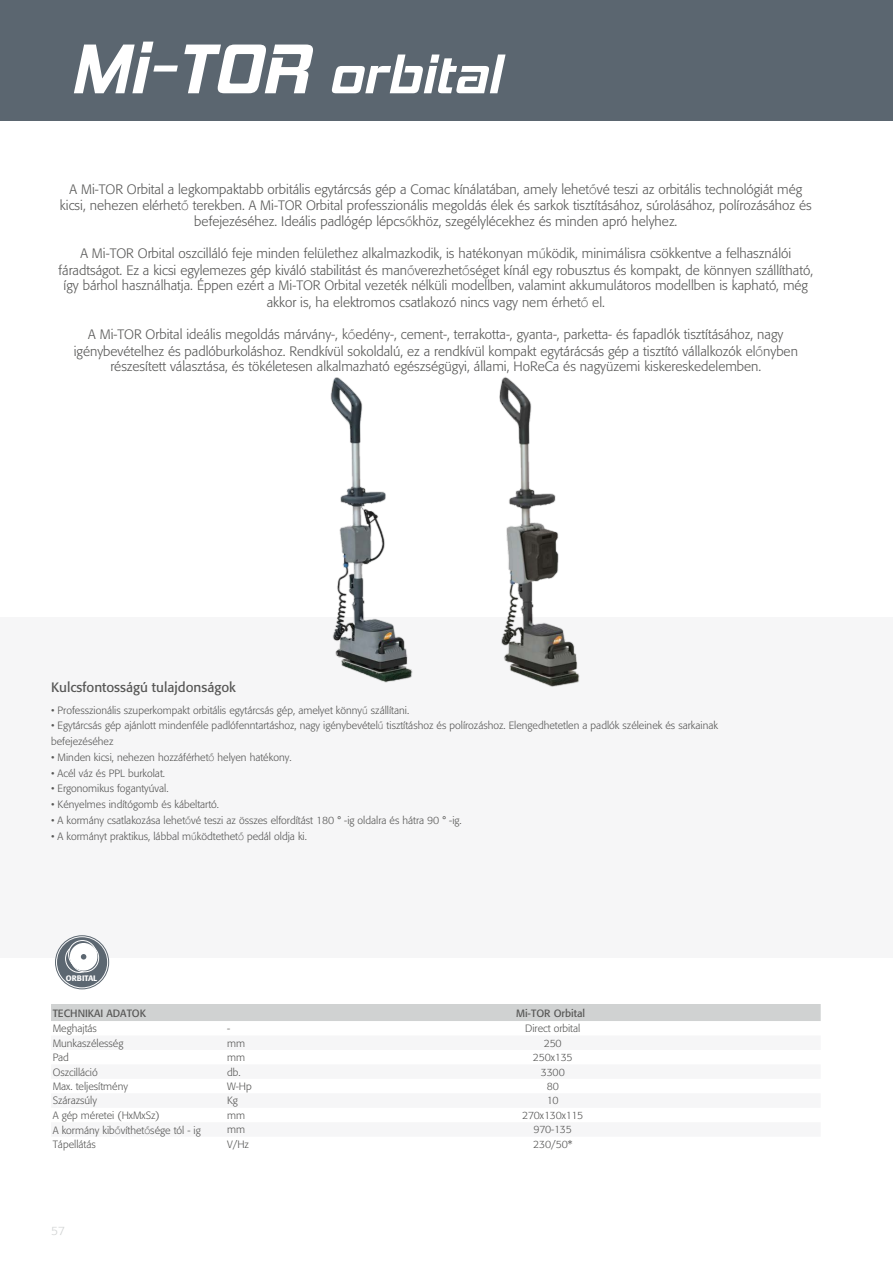
<style>
.page{position:relative;width:893px;height:1263px;background:#fff}
.page>*{position:absolute;margin:0;border:0;box-sizing:border-box;transform-origin:0 0}
.t1{font:italic 700 54px "Hemi Head Rg";color:#fff}
.t2{font:300 13.5px/16.2px "Formata";color:#575756;text-align:center}
.t3{font:13.5px "Formata";color:#575756}
.t4{font:300 12px "Formata";color:#d0d2d2}
.t5{font:300 10.5px/15.8px "Formata";color:#575756}
.t6{font:10.5px "Formata";color:#575756}
.t7{font:300 10.5px "Formata";letter-spacing:-.02em;color:#575756}
.t8{font:500 7.95px "Formata";color:#fff}
.s1{font-size:72px}
.s2{font-family:"Segoe UI"}
</style>
<div class="page">
<div style="left:0;top:0;width:893px;height:121px;background:#5b6670"></div>
<div style="left:0;top:617px;width:893px;height:341px;background:#f6f6f7"></div>
<img style="left:330px;top:377px;width:83px;height:306px">
<img style="left:499px;top:377px;width:81px;height:310px">
<div style="left:55px;top:935px;width:54px;height:54px;border:1px solid #5c6771;border-radius:50%"></div>
<div style="left:57px;top:937px;width:50px;height:50px;background:#5c6771;border-radius:50%"></div>
<svg style="left:66px;top:945px;width:27px;height:27px"></svg>
<div style="left:65px;top:944px;width:29px;height:29px;border:1px solid #fff;border-radius:50%"></div>
<svg style="left:71px;top:944px;width:28px;height:28px"></svg>
<div style="left:71px;top:944px;width:28px;height:28px;border:1px solid #fff;border-radius:50%"></div>
<svg style="left:69px;top:940px;width:27px;height:28px"></svg>
<div style="left:68px;top:940px;width:29px;height:28px;border:1px solid #fff;border-radius:50%"></div>
<div style="left:70px;top:943px;width:27px;height:27px;background:#fff;border-radius:50%"></div>
<svg style="left:81px;top:954px;width:5px;height:5px"></svg>
<div style="left:51px;top:1004px;width:770px;height:17px;background:#d0d2d2"></div>
<h1 class="t1" style="left:70px;top:42px;width:432px"><span class="s1">Mi-TOR</span> orbital</h1>
<p class="t2" style="left:60px;top:181px;width:753px">A Mi-TOR Orbital a legkompaktabb orbitális egytárcsás gép a Comac kínálatában, amely lehet<span class="s2">ő</span>vé teszi az orbitális technológiát még kicsi, nehezen elérhet<span class="s2">ő</span> terekben. A Mi-TOR Orbital professzionális megoldás élek és sarkok tisztításához, súrolásához, polírozásához és befejezéséhez. Ideális padlógép lépcs<span class="s2">ő</span>khöz, szegélylécekhez és minden apró helyhez.</p>
<p class="t2" style="left:59px;top:246px;width:756px">A Mi-TOR Orbital oszcilláló feje minden felülethez alkalmazkodik, is hatékonyan m<span class="s2">ű</span>ködik, minimálisra csökkentve a felhasználói fáradtságot. Ez a kicsi egylemezes gép kiváló stabilitást és man<span class="s2">ő</span>verezhet<span class="s2">ő</span>séget kínál egy robusztus és kompakt, de könnyen szállítható, így bárhol használhatja. Éppen ezért a Mi-TOR Orbital vezeték nélküli modellben, valamint akkumulátoros modellben is kapható, még akkor is, ha elektromos csatlakozó nincs vagy nem érhet<span class="s2">ő</span> el.</p>
<p class="t2" style="left:74px;top:327px;width:726px">A Mi-TOR Orbital ideális megoldás márvány-, k<span class="s2">ő</span>edény-, cement-, terrakotta-, gyanta-, parketta- és fapadlók tisztításához, nagy igénybevételhez és padlóburkoláshoz. Rendkívül sokoldalú, ez a rendkívül kompakt egytárácsás gép a tisztító vállalkozók el<span class="s2">ő</span>nyben részesített választása, és tökéletesen alkalmazható egészségügyi, állami, HoReCa és nagyüzemi kiskereskedelemben.</p>
<p class="t3" style="left:51px;top:679px;width:187px">Kulcsfontosságú tulajdonságok</p>
<p class="t5" style="left:51px;top:702px;width:360px">• Professzionális szuperkompakt orbitális egytárcsás gép, amelyet könny<span class="s2">ű</span> szállítani.</p>
<p class="t5" style="left:51px;top:718px;width:668px">• Egytárcsás gép ajánlott mindenféle padlófenntartáshoz, nagy igénybevétel<span class="s2">ű</span> tisztításhoz és polírozáshoz. Elengedhetetlen a padlók széleinek és sarkainak befejezéséhez</p>
<p class="t5" style="left:51px;top:749px;width:242px">• Minden kicsi, nehezen hozzáférhet<span class="s2">ő</span> helyen hatékony.</p>
<p class="t5" style="left:51px;top:765px;width:116px">• Acél váz és PPL burkolat.</p>
<p class="t5" style="left:51px;top:781px;width:119px">• Ergonomikus fogantyúval.</p>
<p class="t5" style="left:51px;top:797px;width:170px">• Kényelmes indítógomb és kábeltartó.</p>
<p class="t5" style="left:51px;top:812px;width:412px">• A kormány csatlakozása lehet<span class="s2">ő</span>vé teszi az összes elfordítást 180 ° -ig oldalra és hátra 90 ° -ig.</p>
<p class="t5" style="left:51px;top:828px;width:257px">• A kormányt praktikus, lábbal m<span class="s2">ű</span>ködtethet<span class="s2">ő</span> pedál oldja ki.</p>
<p class="t8" style="left:66px;top:973px;width:33px">ORBITAL</p>
<p class="t6" style="left:53px;top:1006px;width:95px">TECHNIKAI ADATOK</p>
<p class="t6" style="left:516px;top:1006px;width:71px">Mi-TOR Orbital</p>
<p class="t5" style="left:53px;top:1021px;width:46px">Meghajtás</p>
<p class="t5" style="left:227px;top:1021px;width:5px">-</p>
<p class="t5" style="left:525px;top:1021px;width:57px">Direct orbital</p>
<p class="t5" style="left:53px;top:1035px;width:72px">Munkaszélesség</p>
<p class="t5" style="left:227px;top:1035px;width:19px">mm</p>
<p class="t5" style="left:544px;top:1035px;width:19px">250</p>
<p class="t5" style="left:53px;top:1050px;width:18px">Pad</p>
<p class="t5" style="left:227px;top:1050px;width:19px">mm</p>
<p class="t7" style="left:533px;top:1051px;width:41px">250x135</p>
<p class="t5" style="left:53px;top:1064px;width:47px">Oszcilláció</p>
<p class="t5" style="left:227px;top:1064px;width:15px">db.</p>
<p class="t5" style="left:541px;top:1064px;width:26px">3300</p>
<p class="t5" style="left:53px;top:1078px;width:77px">Max. teljesítmény</p>
<p class="t5" style="left:227px;top:1078px;width:26px">W-Hp</p>
<p class="t5" style="left:547px;top:1078px;width:14px">80</p>
<p class="t5" style="left:53px;top:1093px;width:46px">Szárazsúly</p>
<p class="t5" style="left:227px;top:1093px;width:12px">Kg</p>
<p class="t5" style="left:547px;top:1093px;width:13px">10</p>
<p class="t5" style="left:53px;top:1107px;width:109px">A gép méretei (HxMxSz)</p>
<p class="t5" style="left:227px;top:1107px;width:19px">mm</p>
<p class="t7" style="left:522px;top:1109px;width:63px">270x130x115</p>
<p class="t5" style="left:53px;top:1122px;width:150px">A kormány kib<span class="s2">ő</span>víthet<span class="s2">ő</span>sége tól - ig</p>
<p class="t5" style="left:227px;top:1122px;width:19px">mm</p>
<p class="t5" style="left:534px;top:1122px;width:40px">970-135</p>
<p class="t5" style="left:53px;top:1136px;width:45px">Tápellátás</p>
<p class="t5" style="left:227px;top:1136px;width:23px">V/Hz</p>
<p class="t5" style="left:533px;top:1136px;width:41px">230/50*</p>
<p class="t4" style="left:51px;top:1223px;width:15px">57</p>
</div>
